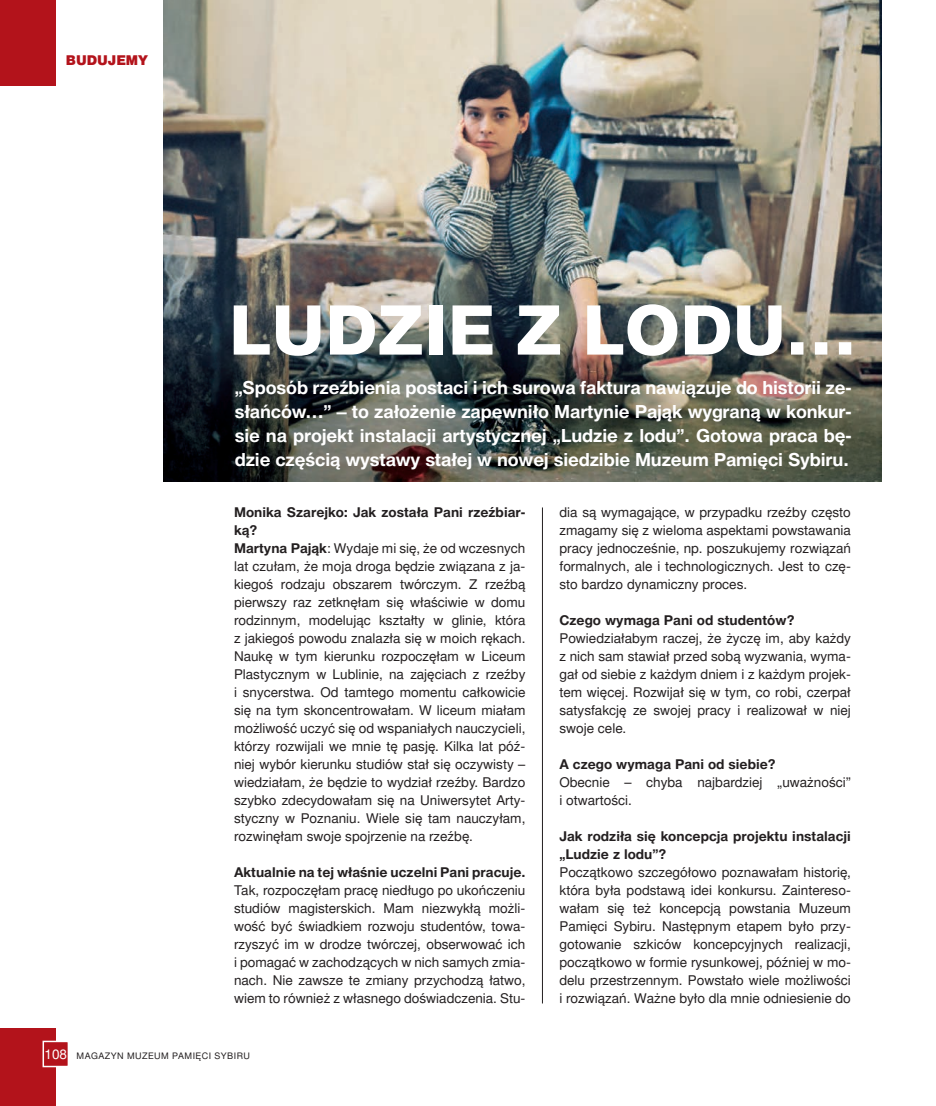
<style>
.page{position:relative;width:936px;height:1106px;background:#fff}
.page>*{position:absolute;margin:0;border:0;box-sizing:border-box;transform-origin:0 0}
.t1{font:68.25px "Switzer TTEFN Heavy";color:#fff}
.No_Spacing{font:700 18px/24px "Switzer TTEFN";letter-spacing:-.01em;color:#fff;text-align:justify}
.t2{font:13.5px/18px "Switzer TTEFN";color:#231f20;text-align:justify}
.t3{font:700 13.5px/18px "Switzer TTEFN";color:#231f20}
.t4{font:13.5px "Switzer TTEFN Black";letter-spacing:-.005em;color:#b3131b}
.t5{font:9px "Switzer TTEFN";letter-spacing:.05em;color:#231f20}
.s1{font-weight:700}
.s2{font-size:13.5px;color:#fff}
</style>
<div class="page">
<div style="left:0;top:1028px;width:55px;height:78px;background:#b3131b"></div>
<div style="left:43px;top:1041px;width:25px;height:25px;background:#b3131b"></div>
<div style="left:43px;top:1040px;width:26px;height:27px;border:2px solid #fff"></div>
<div style="left:0;top:0;width:55px;height:85px;background:#b3131b"></div>
<img style="left:164px;top:0;width:717px;height:481px">
<hr style="left:542px;top:507px;width:1px;height:496px;background:#231f20">
<p class="t4" style="left:66px;top:52px;width:84px">BUDUJEMY</p>
<p class="t1" style="left:229px;top:288px;width:629px">LUDZIE Z LODU…</p>
<p class="No_Spacing" style="left:235px;top:375px;width:618px">„Sposób rzeźbienia postaci i ich surowa faktura nawiązuje do historii ze&shy;słańców…” – to założenie zapewniło Martynie Pająk wygraną w konkur&shy;sie na projekt instalacji artystycznej „Ludzie z lodu”. Gotowa praca bę&shy;dzie częścią wystawy stałej w nowej siedzibie Muzeum Pamięci Sybiru.</p>
<p class="t3" style="left:234px;top:503px;width:293px">Monika Szarejko: Jak została Pani rzeźbiar&shy;ką?</p>
<p class="t2" style="left:234px;top:539px;width:293px"><span class="s1">Martyna Pająk</span>: Wydaje mi się, że od wczesnych lat czułam, że moja droga będzie związana z ja&shy;kiegoś rodzaju obszarem twórczym. Z rzeźbą pierwszy raz zetknęłam się właściwie w domu rodzinnym, modelując kształty w glinie, która z jakiegoś powodu znalazła się w moich rękach.<br>Naukę w tym kierunku rozpoczęłam w Liceum Plastycznym w Lublinie, na zajęciach z rzeźby i snycerstwa. Od tamtego momentu całkowicie się na tym skoncentrowałam. W liceum miałam możliwość uczyć się od wspaniałych nauczycieli, którzy rozwijali we mnie tę pasję. Kilka lat póź&shy;niej wybór kierunku studiów stał się oczywisty – wiedziałam, że będzie to wydział rzeźby. Bardzo szybko zdecydowałam się na Uniwersytet Arty&shy;styczny w Poznaniu. Wiele się tam nauczyłam, rozwinęłam swoje spojrzenie na rzeźbę.</p>
<p class="t3" style="left:234px;top:863px;width:293px">Aktualnie na tej właśnie uczelni Pani pracuje.</p>
<p class="t2" style="left:234px;top:881px;width:293px">Tak, rozpoczęłam pracę niedługo po ukończeniu studiów magisterskich. Mam niezwykłą możli&shy;wość być świadkiem rozwoju studentów, towa&shy;rzyszyć im w drodze twórczej, obserwować ich i pomagać w zachodzących w nich samych zmia&shy;nach. Nie zawsze te zmiany przychodzą łatwo, wiem to również z własnego doświadczenia. Stu-</p>
<p class="t2" style="left:559px;top:504px;width:293px">dia są wymagające, w przypadku rzeźby często zmagamy się z wieloma aspektami powstawania pracy jednocześnie, np. poszukujemy rozwiązań formalnych, ale i technologicznych. Jest to czę&shy;sto bardzo dynamiczny proces.</p>
<p class="t3" style="left:559px;top:611px;width:236px">Czego wymaga Pani od studentów?</p>
<p class="t2" style="left:559px;top:630px;width:293px">Powiedziałabym raczej, że życzę im, aby każdy z nich sam stawiał przed sobą wyzwania, wyma&shy;gał od siebie z każdym dniem i z każdym projek&shy;tem więcej. Rozwijał się w tym, co robi, czerpał satysfakcję ze swojej pracy i realizował w niej swoje cele.</p>
<p class="t3" style="left:559px;top:755px;width:218px">A czego wymaga Pani od siebie?</p>
<p class="t2" style="left:559px;top:774px;width:293px">Obecnie – chyba najbardziej „uważności” i otwartości.</p>
<p class="t3" style="left:559px;top:827px;width:293px">Jak rodziła się koncepcja projektu instalacji „Ludzie z lodu”?</p>
<p class="t2" style="left:559px;top:864px;width:293px">Początkowo szczegółowo poznawałam historię, która była podstawą idei konkursu. Zaintereso&shy;wałam się też koncepcją powstania Muzeum Pamięci Sybiru. Następnym etapem było przy&shy;gotowanie szkiców koncepcyjnych realizacji, początkowo w formie rysunkowej, później w mo&shy;delu przestrzennym. Powstało wiele możliwości i rozwiązań. Ważne było dla mnie odniesienie do</p>
<p class="t5" style="left:45px;top:1050px;width:207px"><span class="s2">108</span> MAGAZYN MUZEUM PAMIĘCI SYBIRU</p>
</div>
